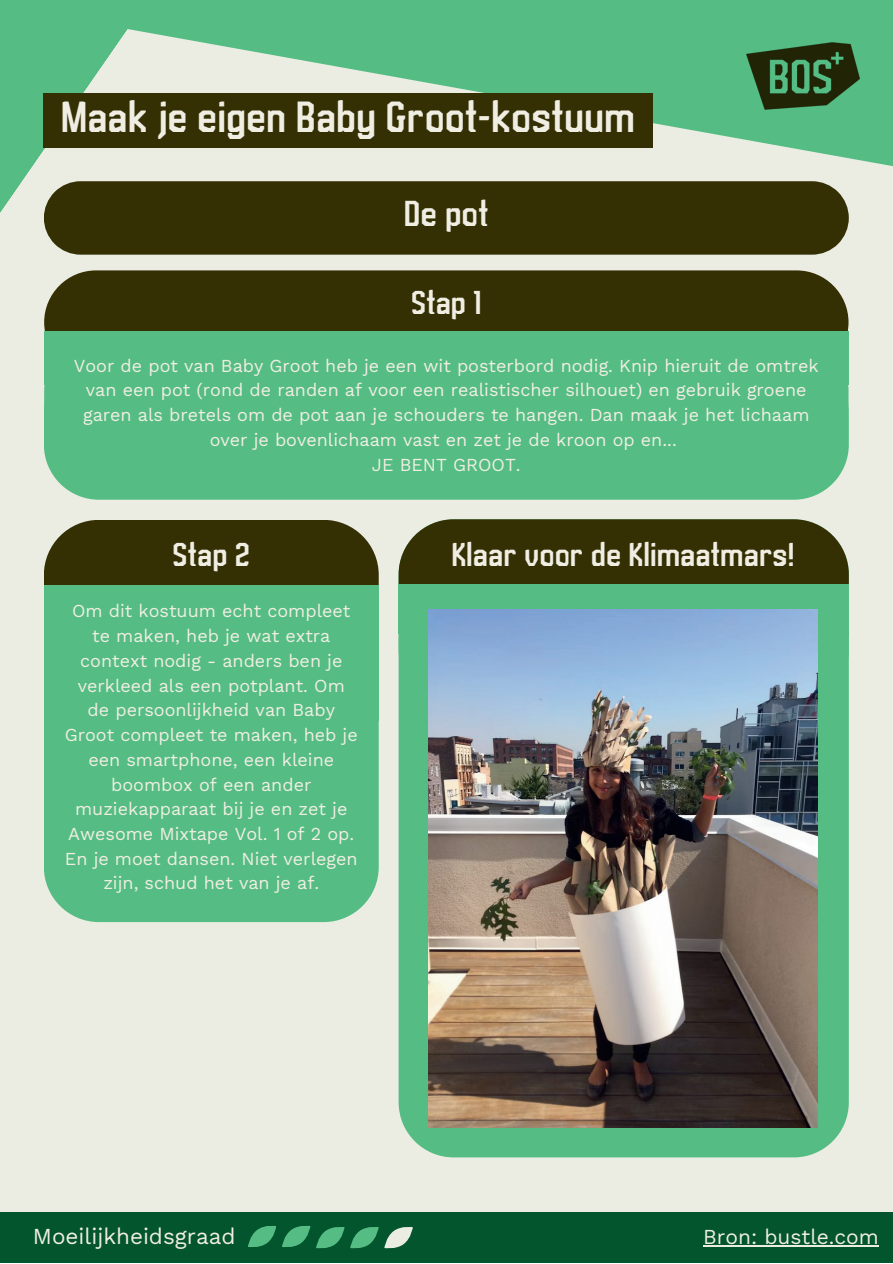
<style>
.page{position:relative;width:893px;height:1264px;background:#fff}
.page>*{position:absolute;margin:0;border:0;box-sizing:border-box;transform-origin:0 0}
.t1{font:43.5px "DR Incido Bold";color:#f0eee3}
.t2{font:36px "DR Incido Bold";color:#f0eee3}
.t3{font:33px "DR Incido Bold";color:#f0eee3}
.t4{font:22.5px "Work Sans";color:#f0eee3}
.t5{font:21px "Work Sans";color:#f0eee3}
.t6{font:18px/24.8px "Work Sans";color:#f0eee3;text-align:center}
</style>
<div class="page">
<div style="left:0;top:0;width:892px;height:1262px;background:#ebede3"></div>
<svg style="left:0;top:0;width:107px;height:331px;fill:#55bd84"></svg>
<div style="left:44px;top:356px;width:804px;height:143px;background:#55bd84;border-radius:55px"></div>
<svg style="left:107px;top:0;width:785px;height:216px;fill:#55bd84"></svg>
<div style="left:0;top:1211px;width:892px;height:51px;background:#02552d"></div>
<svg style="left:248px;top:1225px;width:28px;height:22px"></svg>
<svg style="left:282px;top:1225px;width:28px;height:22px"></svg>
<svg style="left:316px;top:1227px;width:28px;height:22px"></svg>
<div style="left:44px;top:94px;width:608px;height:54px;background:#343004"></div>
<svg style="left:350px;top:1227px;width:28px;height:22px"></svg>
<img style="left:741px;top:36px;width:124px;height:79px">
<svg style="left:384px;top:1227px;width:28px;height:22px"></svg>
<div style="left:44px;top:181px;width:804px;height:74px;background:#343004"></div>
<div style="left:44px;top:336px;width:804px;height:120px;background:#55bd84;border-radius:55px"></div>
<div style="left:44px;top:270px;width:804px;height:104px;background:#343004;border-radius:52px"></div>
<div style="left:44px;top:331px;width:804px;height:54px;background:#55bd84"></div>
<div style="left:44px;top:520px;width:334px;height:162px;background:#343004;border-radius:55px"></div>
<div style="left:44px;top:585px;width:334px;height:49px;background:#55bd84"></div>
<div style="left:44px;top:624px;width:334px;height:298px;background:#55bd84;border-radius:55px"></div>
<div style="left:44px;top:585px;width:334px;height:120px;background:#55bd84;border-radius:55px"></div>
<hr style="left:703px;top:1245px;width:175px;height:1px;background:#ebede3">
<div style="left:398px;top:519px;width:450px;height:638px;background:#55bd84;border-radius:55px"></div>
<div style="left:398px;top:519px;width:450px;height:163px;background:#343004;border-radius:55px"></div>
<div style="left:398px;top:584px;width:450px;height:121px;background:#55bd84;border-radius:55px"></div>
<div style="left:398px;top:584px;width:450px;height:49px;background:#55bd84"></div>
<img style="left:429px;top:609px;width:388px;height:518px">
<h1 class="t1" style="left:61px;top:92px;width:575px">Maak je eigen Baby Groot-kostuum</h1>
<h2 class="t2" style="left:404px;top:193px;width:86px">De pot</h2>
<h3 class="t3" style="left:411px;top:284px;width:72px">Stap 1</h3>
<p class="t6" style="left:74px;top:352px;width:746px">Voor de pot van Baby Groot heb je een wit posterbord nodig. Knip hieruit de omtrek van een pot (rond de randen af voor een realistischer silhouet) en gebruik groene garen als bretels om de pot aan je schouders te hangen. Dan maak je het lichaam over je bovenlichaam vast en zet je de kroon op en...<br>JE BENT GROOT.</p>
<h3 class="t3" style="left:172px;top:536px;width:79px">Stap 2</h3>
<p class="t6" style="left:65px;top:598px;width:294px">Om dit kostuum echt compleet te maken, heb je wat extra context nodig - anders ben je verkleed als een potplant. Om de persoonlijkheid van Baby<br>Groot compleet te maken, heb je een smartphone, een kleine boombox of een ander muziekapparaat bij je en zet je<br>Awesome Mixtape Vol. 1 of 2 op.<br>En je moet dansen. Niet verlegen zijn, schud het van je af.</p>
<h3 class="t3" style="left:451px;top:536px;width:344px">Klaar voor de Klimaatmars!</h3>
<p class="t4" style="left:33px;top:1219px;width:204px">Moeilijkheidsgraad</p>
<p class="t5" style="left:703px;top:1220px;width:177px">Bron: bustle.com</p>
</div>
